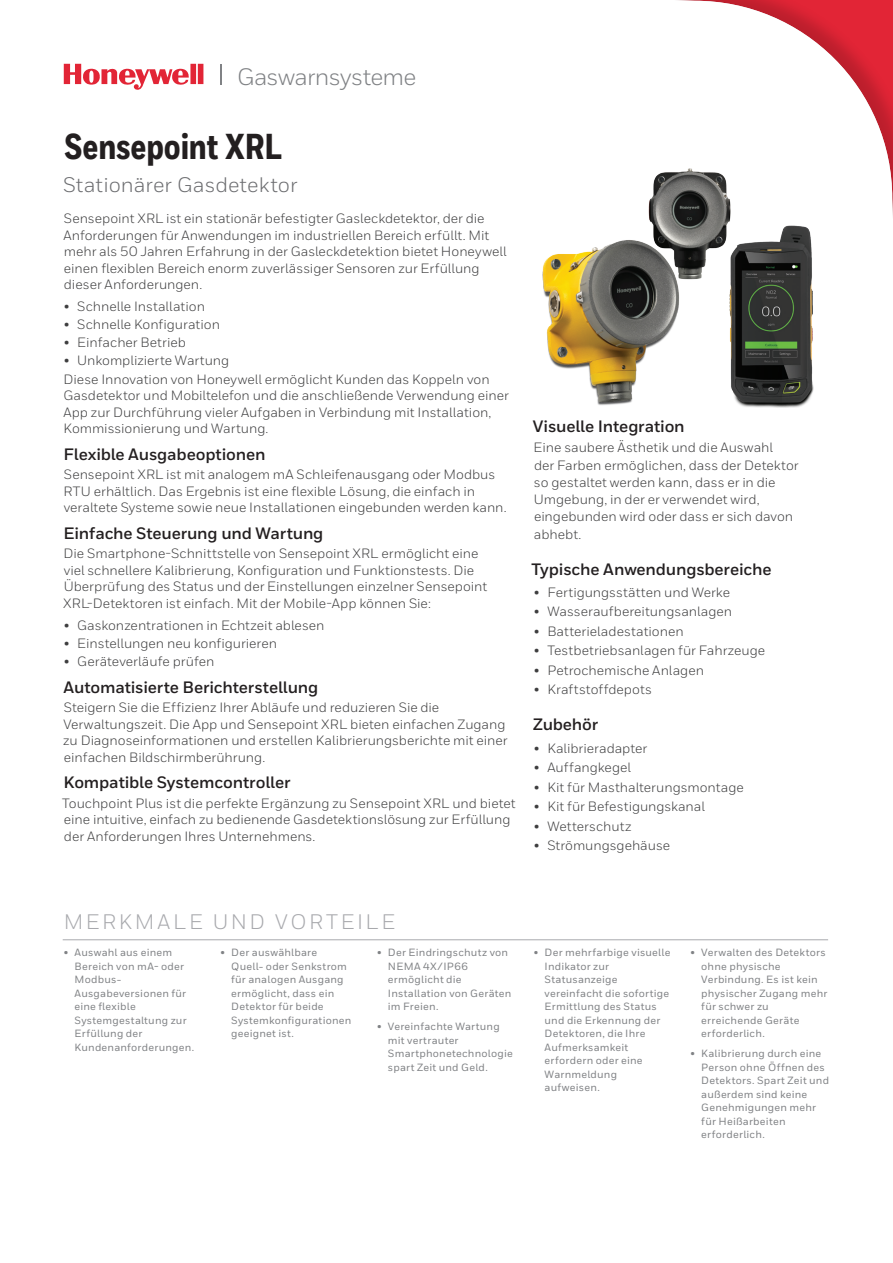
<style>
.page{position:relative;width:893px;height:1263px;background:#fff}
.page>*{position:absolute;margin:0;border:0;box-sizing:border-box;transform-origin:0 0}
.Datasheet__Title_1{font:800 36px "Honeywell Cond";color:#231f20}
.Logotype_-_80{font:23.7px "Honeywell Sans";letter-spacing:-.025em;color:#808285}
.Datasheet__Title_2_1{font:21px "Honeywell Sans";letter-spacing:.005em;color:#6c6d70}
.Datasheet__Sidebar_H{font:21px "Honeywell Sans";letter-spacing:.125em;color:#a8a9ad}
.Heading_2__11_15__co{font:700 16.5px "Honeywell Sans";letter-spacing:-.01em;color:#231f20}
.Heading_2__11_15{font:700 16.5px "Honeywell Sans";letter-spacing:-.01em;color:#231f20}
.Body__9_11_5_pt{font:13.5px/16.5px "Honeywell Sans";color:#3e3e3f}
.t1{font:500 10.5px/13.5px "Honeywell Sans";letter-spacing:.02em;color:#808285}
</style>
<div class="page">
<svg style="left:64px;top:64px;width:139px;height:26px"></svg>
<hr style="left:220px;top:64px;width:2px;height:21px;background:#808285">
<img style="left:542px;top:168px;width:272px;height:240px">
<hr style="left:63px;top:939px;width:765px;height:1px;background:#a8a9ad">
<p class="Logotype_-_80" style="left:237px;top:62px;width:181px">Gaswarnsysteme</p>
<p class="Datasheet__Title_1" style="left:65px;top:125px;width:219px">Sensepoint XRL</p>
<p class="Datasheet__Title_2_1" style="left:63px;top:172px;width:236px">Stationärer Gasdetektor</p>
<p class="Body__9_11_5_pt" style="left:63px;top:210px;width:445px">Sensepoint XRL ist ein stationär befestigter Gasleckdetektor, der die Anforderungen für Anwendungen im industriellen Bereich erfüllt. Mit mehr als 50 Jahren Erfahrung in der Gasleckdetektion bietet Honeywell einen flexiblen Bereich enorm zuverlässiger Sensoren zur Erfüllung dieser Anforderungen.</p>
<p class="Body__9_11_5_pt" style="left:64px;top:298px;width:143px">• Schnelle Installation</p>
<p class="Body__9_11_5_pt" style="left:64px;top:316px;width:158px">• Schnelle Konfiguration</p>
<p class="Body__9_11_5_pt" style="left:64px;top:334px;width:124px">• Einfacher Betrieb</p>
<p class="Body__9_11_5_pt" style="left:64px;top:352px;width:167px">• Unkomplizierte Wartung</p>
<p class="Body__9_11_5_pt" style="left:63px;top:371px;width:447px">Diese Innovation von Honeywell ermöglicht Kunden das Koppeln von Gasdetektor und Mobiltelefon und die anschließende Verwendung einer App zur Durchführung vieler Aufgaben in Verbindung mit Installation, Kommissionierung und Wartung.</p>
<p class="Heading_2__11_15__co" style="left:64px;top:444px;width:204px">Flexible Ausgabeoptionen</p>
<p class="Body__9_11_5_pt" style="left:64px;top:466px;width:445px">Sensepoint XRL ist mit analogem mA Schleifenausgang oder Modbus<br>RTU erhältlich. Das Ergebnis ist eine flexible Lösung, die einfach in veraltete Systeme sowie neue Installationen eingebunden werden kann.</p>
<p class="Heading_2__11_15__co" style="left:64px;top:523px;width:261px">Einfache Steuerung und Wartung</p>
<p class="Body__9_11_5_pt" style="left:63px;top:545px;width:426px">Die Smartphone-Schnittstelle von Sensepoint XRL ermöglicht eine viel schnellere Kalibrierung, Konfiguration und Funktionstests. Die Überprüfung des Status und der Einstellungen einzelner Sensepoint XRL-Detektoren ist einfach. Mit der Mobile-App können Sie:</p>
<p class="Body__9_11_5_pt" style="left:64px;top:617px;width:262px">• Gaskonzentrationen in Echtzeit ablesen</p>
<p class="Body__9_11_5_pt" style="left:64px;top:635px;width:215px">• Einstellungen neu konfigurieren</p>
<p class="Body__9_11_5_pt" style="left:64px;top:653px;width:152px">• Geräteverläufe prüfen</p>
<p class="Heading_2__11_15__co" style="left:64px;top:677px;width:256px">Automatisierte Berichterstellung</p>
<p class="Body__9_11_5_pt" style="left:63px;top:699px;width:446px">Steigern Sie die Effizienz Ihrer Abläufe und reduzieren Sie die Verwaltungszeit. Die App und Sensepoint XRL bieten einfachen Zugang zu Diagnoseinformationen und erstellen Kalibrierungsberichte mit einer einfachen Bildschirmberührung.</p>
<p class="Heading_2__11_15__co" style="left:64px;top:773px;width:228px">Kompatible Systemcontroller</p>
<p class="Body__9_11_5_pt" style="left:62px;top:795px;width:455px">Touchpoint Plus ist die perfekte Ergänzung zu Sensepoint XRL und bietet eine intuitive, einfach zu bedienende Gasdetektionslösung zur Erfüllung der Anforderungen Ihres Unternehmens.</p>
<p class="Heading_2__11_15__co" style="left:533px;top:417px;width:153px">Visuelle Integration</p>
<p class="Body__9_11_5_pt" style="left:534px;top:439px;width:266px;line-height:17.2px">Eine saubere Ästhetik und die Auswahl<br>der Farben ermöglichen, dass der Detektor so gestaltet werden kann, dass er in die Umgebung, in der er verwendet wird, eingebunden wird oder dass er sich davon abhebt.</p>
<p class="Heading_2__11_15" style="left:532px;top:559px;width:241px">Typische Anwendungsbereiche</p>
<p class="Body__9_11_5_pt" style="left:534px;top:584px;width:198px">• Fertigungsstätten und Werke</p>
<p class="Body__9_11_5_pt" style="left:534px;top:603px;width:200px">• Wasseraufbereitungsanlagen</p>
<p class="Body__9_11_5_pt" style="left:534px;top:623px;width:151px">• Batterieladestationen</p>
<p class="Body__9_11_5_pt" style="left:534px;top:642px;width:233px">• Testbetriebsanlagen für Fahrzeuge</p>
<p class="Body__9_11_5_pt" style="left:534px;top:662px;width:172px">• Petrochemische Anlagen</p>
<p class="Body__9_11_5_pt" style="left:534px;top:681px;width:120px">• Kraftstoffdepots</p>
<p class="Heading_2__11_15" style="left:533px;top:715px;width:67px">Zubehör</p>
<p class="Body__9_11_5_pt" style="left:534px;top:740px;width:115px">• Kalibrieradapter</p>
<p class="Body__9_11_5_pt" style="left:534px;top:759px;width:99px">• Auffangkegel</p>
<p class="Body__9_11_5_pt" style="left:534px;top:779px;width:211px">• Kit für Masthalterungsmontage</p>
<p class="Body__9_11_5_pt" style="left:534px;top:798px;width:172px">• Kit für Befestigungskanal</p>
<p class="Body__9_11_5_pt" style="left:534px;top:818px;width:99px">• Wetterschutz</p>
<p class="Body__9_11_5_pt" style="left:534px;top:837px;width:138px">• Strömungsgehäuse</p>
<p class="Datasheet__Sidebar_H" style="left:64px;top:910px;width:333px">MERKMALE UND VORTEILE</p>
<p class="t1" style="left:75px;top:946px;width:121px;text-indent:-11px">• Auswahl aus einem<br>Bereich von mA- oder<br>Modbus-<br>Ausgabeversionen für eine flexible<br>Systemgestaltung zur<br>Erfüllung der<br>Kundenanforderungen.</p>
<p class="t1" style="left:231px;top:946px;width:122px;text-indent:-11px">• Der auswählbare<br>Quell- oder Senkstrom für analogen Ausgang ermöglicht, dass ein<br>Detektor für beide<br>Systemkonfigurationen geeignet ist.</p>
<p class="t1" style="left:388px;top:946px;width:125px;text-indent:-11px">• Der Eindringschutz von<br>NEMA 4X/IP66 ermöglicht die<br>Installation von Geräten im Freien.</p>
<p class="t1" style="left:388px;top:1020px;width:126px;text-indent:-11px">• Vereinfachte Wartung mit vertrauter<br>Smartphonetechnologie spart Zeit und Geld.</p>
<p class="t1" style="left:545px;top:946px;width:127px;text-indent:-11px">• Der mehrfarbige visuelle<br>Indikator zur<br>Statusanzeige vereinfacht die sofortige<br>Ermittlung des Status und die Erkennung der<br>Detektoren, die Ihre<br>Aufmerksamkeit erfordern oder eine<br>Warnmeldung aufweisen.</p>
<p class="t1" style="left:701px;top:946px;width:128px;text-indent:-11px">• Verwalten des Detektors ohne physische<br>Verbindung. Es ist kein physischer Zugang mehr für schwer zu erreichende Geräte erforderlich.</p>
<p class="t1" style="left:701px;top:1047px;width:129px;text-indent:-11px">• Kalibrierung durch eine<br>Person ohne Öffnen des<br>Detektors. Spart Zeit und außerdem sind keine<br>Genehmigungen mehr für Heißarbeiten erforderlich.</p>
</div>
